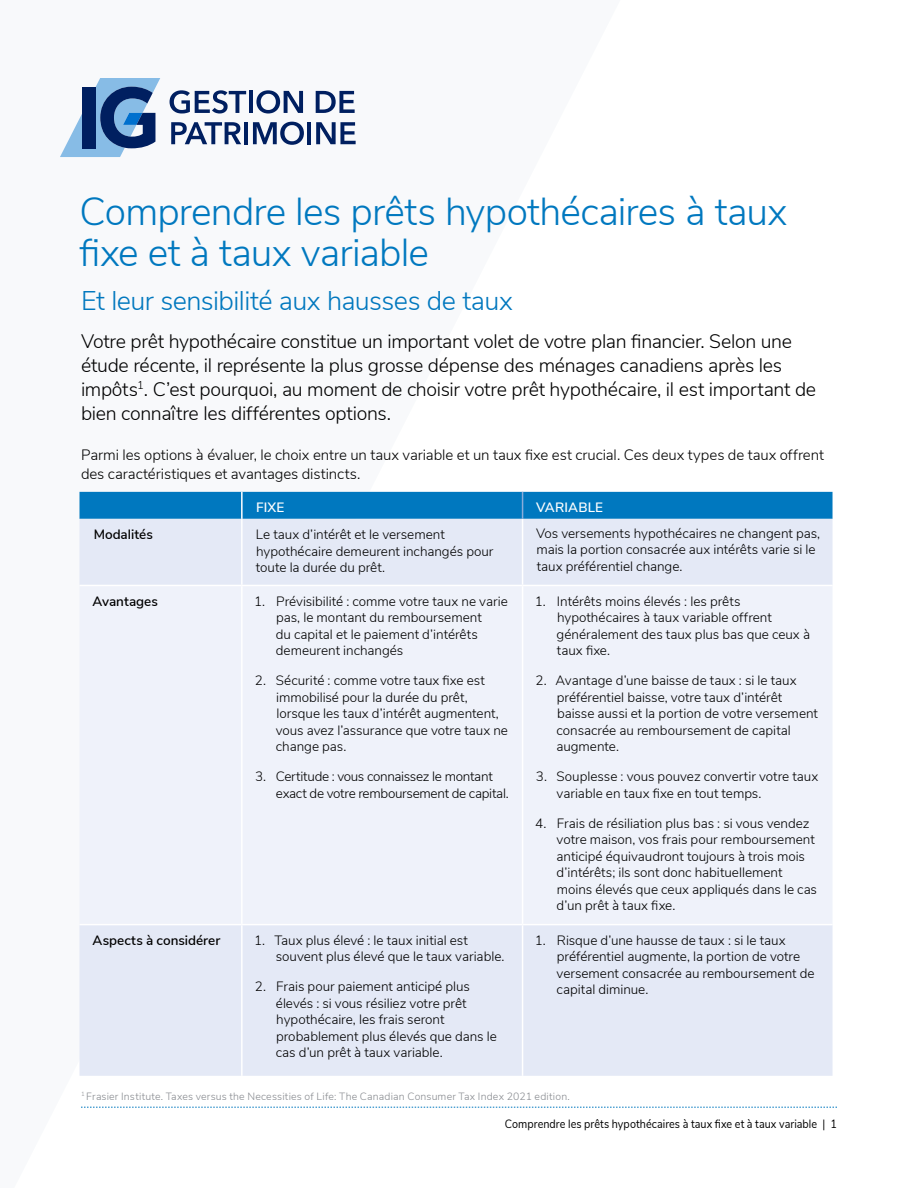
<style>
.page{position:relative;width:918px;height:1188px;background:#fff}
.page>*{position:absolute;margin:0;border:0;box-sizing:border-box;transform-origin:0 0}
.t1{font:300 39px/40.5px "Nunito Sans";letter-spacing:-.02em;color:#0078bf}
.t2{font:300 27px "Nunito Sans";letter-spacing:-.02em;color:#0077be}
.Intro_Copy{font:300 19.5px/24px "Nunito Sans";letter-spacing:-.015em;color:#000}
.Intro_Copy-2{font:300 15px/19.5px "Nunito Sans";letter-spacing:-.005em;color:#000}
.Body_Copy{font:300 13.5px/16.5px "Nunito Sans";letter-spacing:-.005em;color:#000}
.Body_Copy-2{font:600 13.5px "Nunito Sans";color:#000}
.Body_Chart_Diagram_G{font:600 13.5px "Nunito Sans";letter-spacing:.015em;color:#fff}
.t3{font:12px "Nunito Sans";letter-spacing:.005em;color:#000;scale:.9 1}
.Subhead_Level3{font:300 10.5px "Nunito Sans";letter-spacing:.02em;color:#878a8f}
</style>
<div class="page">
<svg style="left:706px;top:1107px;width:131px;height:1px"></svg>
<svg style="left:170px;top:90px;width:76px;height:24px"></svg>
<hr style="left:249px;top:91px;width:4px;height:22px;background:#001f60">
<svg style="left:256px;top:90px;width:47px;height:24px"></svg>
<svg style="left:316px;top:91px;width:39px;height:22px"></svg>
<svg style="left:171px;top:122px;width:70px;height:22px"></svg>
<hr style="left:244px;top:122px;width:4px;height:22px;background:#001f60">
<svg style="left:253px;top:122px;width:51px;height:23px"></svg>
<hr style="left:307px;top:122px;width:4px;height:22px;background:#001f60">
<svg style="left:316px;top:122px;width:40px;height:22px"></svg>
<svg style="left:60px;top:78px;width:100px;height:79px"></svg>
<div style="left:82px;top:87px;width:14px;height:61px;background:#001f60"></div>
<div style="left:80px;top:519px;width:753px;height:557px;background:#e4e9f6"></div>
<div style="left:80px;top:586px;width:753px;height:338px;background:#eff2fa"></div>
<hr style="left:241px;top:519px;width:2px;height:66px;background:#fff">
<hr style="left:522px;top:519px;width:1px;height:66px;background:#fff">
<hr style="left:80px;top:585px;width:162px;height:1px;background:#fff">
<hr style="left:242px;top:585px;width:281px;height:1px;background:#fff">
<hr style="left:523px;top:585px;width:310px;height:1px;background:#fff">
<hr style="left:241px;top:586px;width:2px;height:338px;background:#fff">
<hr style="left:522px;top:586px;width:1px;height:338px;background:#fff">
<hr style="left:80px;top:924px;width:162px;height:1px;background:#fff">
<hr style="left:242px;top:924px;width:281px;height:1px;background:#fff">
<hr style="left:523px;top:924px;width:310px;height:1px;background:#fff">
<hr style="left:241px;top:925px;width:2px;height:151px;background:#fff">
<hr style="left:522px;top:925px;width:1px;height:151px;background:#fff">
<div style="left:80px;top:492px;width:753px;height:27px;background:#0078bf"></div>
<hr style="left:241px;top:492px;width:2px;height:27px;background:#fff">
<p class="t1" style="left:80px;top:189px;width:710px">Comprendre les prêts hypothécaires à taux fixe et à taux variable</p>
<h1 class="t2" style="left:81px;top:281px;width:433px">Et leur sensibilité aux hausses de taux</h1>
<p class="Intro_Copy" style="left:81px;top:328px;width:737px">Votre prêt hypothécaire constitue un important volet de votre plan financier. Selon une étude récente, il représente la plus grosse dépense des ménages canadiens après les impôts<sup>1</sup>. C’est pourquoi, au moment de choisir votre prêt hypothécaire, il est important de bien connaître les différentes options.</p>
<p class="Intro_Copy-2" style="left:81px;top:444px;width:745px">Parmi les options à évaluer, le choix entre un taux variable et un taux fixe est crucial. Ces deux types de taux offrent des caractéristiques et avantages distincts.</p>
<p class="Body_Chart_Diagram_G" style="left:256px;top:498px;width:30px">FIXE</p>
<p class="Body_Chart_Diagram_G" style="left:536px;top:498px;width:68px">VARIABLE</p>
<p class="Body_Copy-2" style="left:94px;top:525px;width:61px">Modalités</p>
<p class="Body_Copy" style="left:256px;top:525px;width:239px">Le taux d’intérêt et le versement hypothécaire demeurent inchangés pour toute la durée du prêt.</p>
<p class="Body_Copy" style="left:536px;top:524px;width:286px">Vos versements hypothécaires ne changent pas, mais la portion consacrée aux intérêts varie si le taux préférentiel change.</p>
<p class="Body_Copy-2" style="left:93px;top:591px;width:67px">Avantages</p>
<p class="Body_Copy" style="left:276px;top:592px;width:233px;text-indent:-22px">1. Prévisibilité : comme votre taux ne varie pas, le montant du remboursement<br>du capital et le paiement d’intérêts demeurent inchangés</p>
<p class="Body_Copy" style="left:276px;top:672px;width:234px;text-indent:-21px">2. Sécurité : comme votre taux fixe est immobilisé pour la durée du prêt, lorsque les taux d’intérêt augmentent, vous avez l’assurance que votre taux ne change pas.</p>
<p class="Body_Copy" style="left:276px;top:768px;width:234px;text-indent:-21px">3. Certitude : vous connaissez le montant exact de votre remboursement de capital.</p>
<p class="Body_Copy" style="left:557px;top:592px;width:255px;text-indent:-22px">1. Intérêts moins élevés : les prêts hypothécaires à taux variable offrent généralement des taux plus bas que ceux à taux fixe.</p>
<p class="Body_Copy" style="left:556px;top:672px;width:263px;text-indent:-21px">2. Avantage d’une baisse de taux : si le taux préférentiel baisse, votre taux d’intérêt baisse aussi et la portion de votre versement consacrée au remboursement de capital augmente.</p>
<p class="Body_Copy" style="left:557px;top:768px;width:263px;text-indent:-21px">3. Souplesse : vous pouvez convertir votre taux variable en taux fixe en tout temps.</p>
<p class="Body_Copy" style="left:556px;top:814px;width:262px;text-indent:-21px">4. Frais de résiliation plus bas : si vous vendez votre maison, vos frais pour remboursement anticipé équivaudront toujours à trois mois d’intérêts; ils sont donc habituellement moins élevés que ceux appliqués dans le cas d’un prêt à taux fixe.</p>
<p class="Body_Copy-2" style="left:93px;top:930px;width:129px">Aspects à considérer</p>
<p class="Body_Copy" style="left:276px;top:931px;width:230px;text-indent:-22px">1. Taux plus élevé : le taux initial est souvent plus élevé que le taux variable.</p>
<p class="Body_Copy" style="left:276px;top:978px;width:222px;text-indent:-21px">2. Frais pour paiement anticipé plus élevés : si vous résiliez votre prêt hypothécaire, les frais seront probablement plus élevés que dans le cas d’un prêt à taux variable.</p>
<p class="Body_Copy" style="left:557px;top:931px;width:259px;text-indent:-22px">1. Risque d’une hausse de taux : si le taux préférentiel augmente, la portion de votre versement consacrée au remboursement de capital diminue.</p>
<p class="Subhead_Level3" style="left:81px;top:1088px;width:490px"><sup>1</sup> Frasier Institute. Taxes versus the Necessities of Life: The Canadian Consumer Tax Index 2021 edition.</p>
<p class="t3" style="left:505px;top:1115px;width:370px">Comprendre les prêts hypothécaires à taux fixe et à taux variable | 1</p>
</div>
